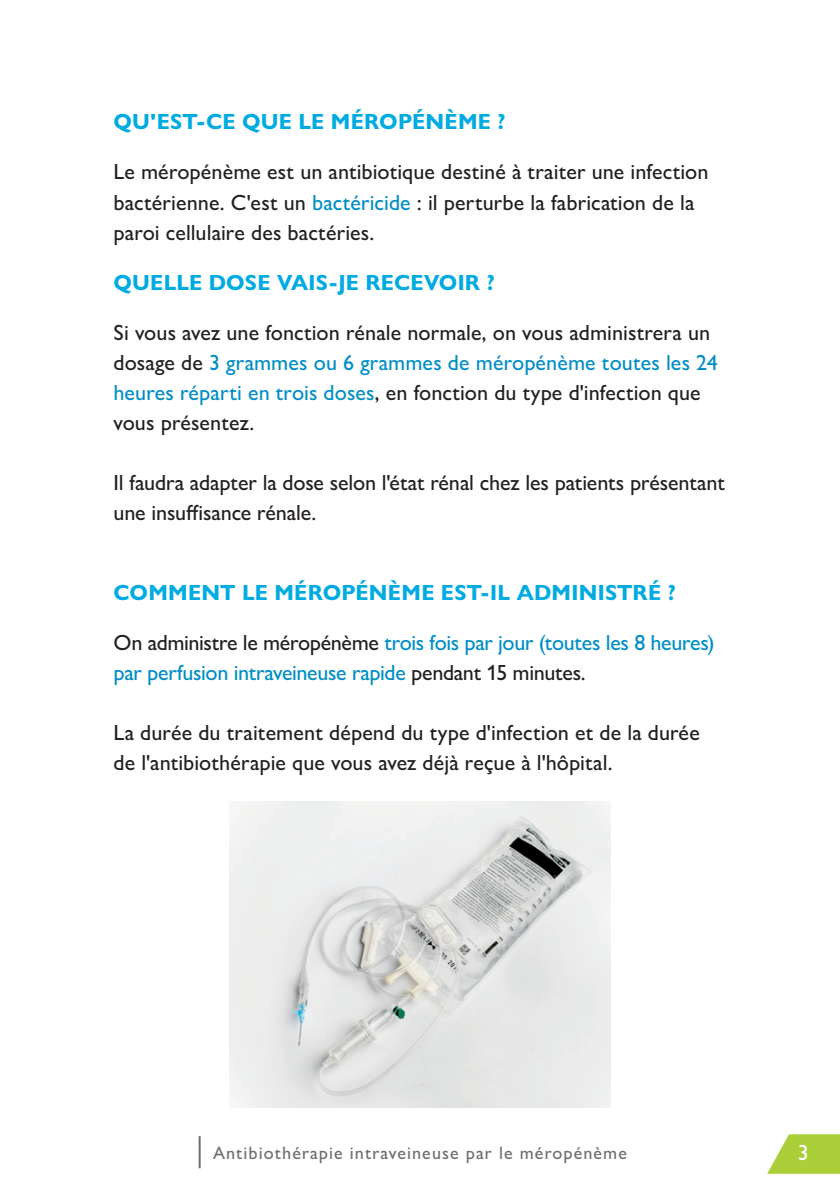
<style>
.page{position:relative;width:840px;height:1191px;background:#fff}
.page>*{position:absolute;margin:0;border:0;box-sizing:border-box;transform-origin:0 0}
.t1{font:500 22px/30px "Gill Sans Nova";color:#231f20}
.t2{font:500 22px/30px "Gill Sans Nova";letter-spacing:-.015em;color:#008ec4}
.t3{font:700 22px "Gill Sans Nova";letter-spacing:.01em;color:#00abe1}
.t4{font:500 22px "Gill Sans Nova";color:#fff}
.t5{font:500 18px "Gill Sans Nova";letter-spacing:.06em;color:#6c6d70}
.s1{color:#008ec4}
.s2{color:#231f20}
</style>
<div class="page">
<svg style="left:767px;top:1134px;width:72px;height:39px"></svg>
<hr style="left:198px;top:1136px;width:2px;height:32px;background:#6c6d70">
<img style="left:230px;top:801px;width:379px;height:306px">
<p class="t3" style="left:113px;top:108px;width:393px">QU'EST-CE QUE LE MÉROPÉNÈME ?</p>
<p class="t1" style="left:113px;top:157px;width:596px">Le méropénème est un antibiotique destiné à traiter une infection bactérienne. C'est un <span class="s1">bactéricide</span> : il perturbe la fabrication de la paroi cellulaire des bactéries.</p>
<p class="t3" style="left:113px;top:268px;width:382px">QUELLE DOSE VAIS-JE RECEVOIR ?</p>
<p class="t1" style="left:113px;top:317px;width:605px">Si vous avez une fonction rénale normale, on vous administrera un dosage de <span class="s1">3 grammes ou 6 grammes de méropénème toutes les 24 heures réparti en trois doses</span>, en fonction du type d'infection que vous présentez.</p>
<p class="t1" style="left:113px;top:467px;width:612px">Il faudra adapter la dose selon l'état rénal chez les patients présentant une insuffisance rénale.</p>
<p class="t3" style="left:113px;top:578px;width:563px">COMMENT LE MÉROPÉNÈME EST-IL ADMINISTRÉ ?</p>
<p class="t2" style="left:113px;top:627px;width:602px"><span class="s2">On administre le méropénème</span> trois fois par jour (toutes les 8 heures) par perfusion intraveineuse rapide <span class="s2">pendant 15 minutes.</span></p>
<p class="t1" style="left:113px;top:717px;width:587px">La durée du traitement dépend du type d'infection et de la durée de l'antibiothérapie que vous avez déjà reçue à l'hôpital.</p>
<p class="t5" style="left:213px;top:1141px;width:415px">Antibiothérapie intraveineuse par le méropénème</p>
<p class="t4" style="left:797px;top:1138px;width:12px">3</p>
</div>
